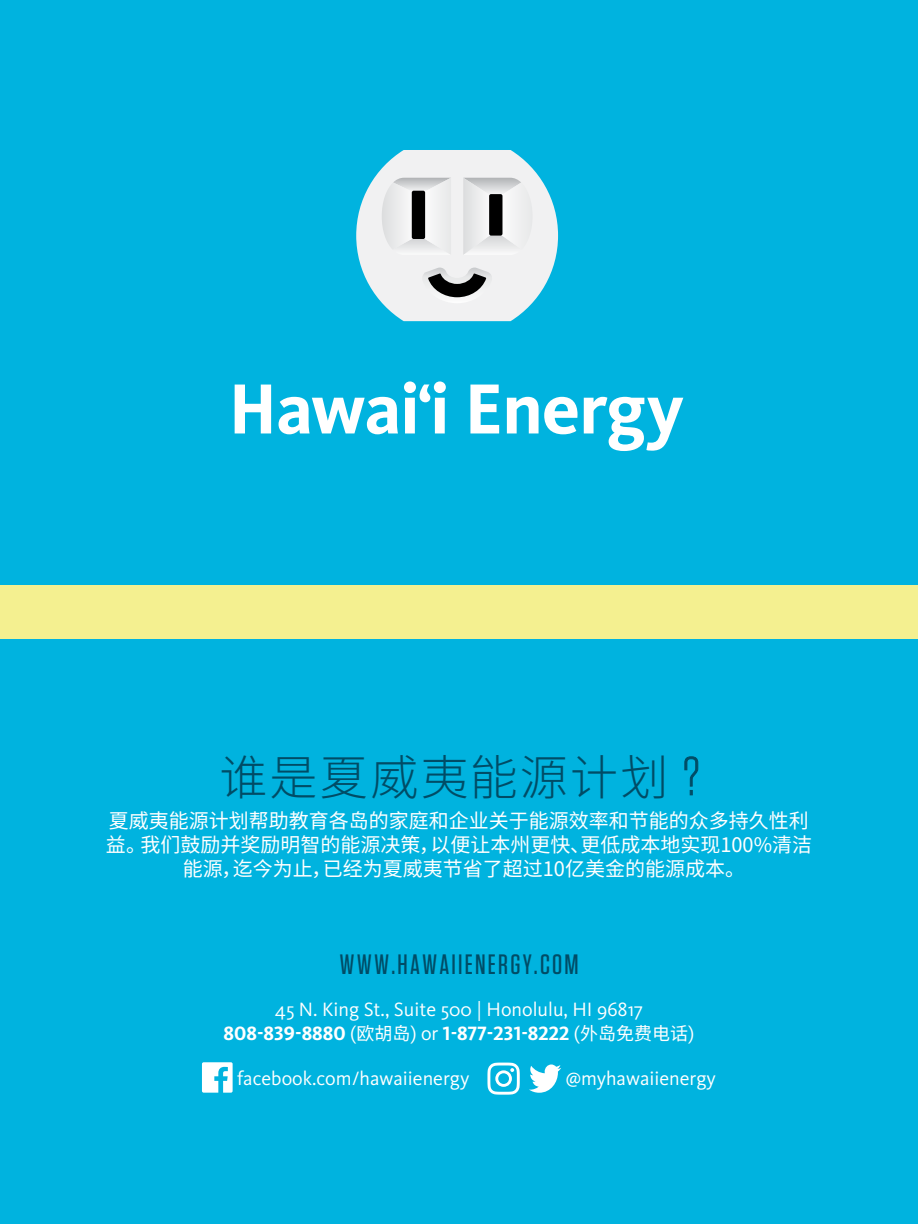
<style>
.page{position:relative;width:918px;height:1224px;background:#00b3df}
.page>*{position:absolute;margin:0;border:0;box-sizing:border-box;transform-origin:0 0}
.t1{font:300 48px "Noto Sans SC";letter-spacing:.045em;color:#004c66}
.t2{font:500 28px "Tungsten";letter-spacing:.08em;color:#004c66}
.t3{font:20px/23.8px "Kievit OT";color:#fff;text-align:center}
.t4{font:20px/24px "Noto Sans SC";color:#fff;text-align:center}
.s1{font-family:"Tungsten";font-size:54px}
.s2{font-weight:700}
.s3{font-family:"Noto Sans SC";font-size:18px}
</style>
<div class="page">
<svg style="left:202px;top:1062px;width:31px;height:31px"></svg>
<svg style="left:487px;top:1063px;width:33px;height:32px"></svg>
<svg style="left:529px;top:1065px;width:32px;height:28px"></svg>
<svg style="left:356px;top:150px;width:202px;height:171px;background:#c6e0e7"></svg>
<div style="left:489px;top:194px;width:13px;height:42px;background:#000;border-radius:2px"></div>
<div style="left:412px;top:191px;width:13px;height:48px;background:#000;border-radius:2px"></div>
<svg style="left:235px;top:385px;width:36px;height:48px"></svg>
<svg style="left:279px;top:397px;width:119px;height:37px"></svg>
<svg style="left:470px;top:385px;width:29px;height:48px"></svg>
<svg style="left:507px;top:397px;width:71px;height:37px"></svg>
<svg style="left:584px;top:397px;width:99px;height:54px"></svg>
<svg style="left:404px;top:381px;width:42px;height:52px"></svg>
<div style="left:0;top:585px;width:918px;height:54px;background:#f4f090"></div>
<h1 class="t1" style="left:220px;top:750px;width:481px">谁是夏威夷能源计划 <span class="s1">?</span></h1>
<p class="t4" style="left:106px;top:809px;width:708px">夏威夷能源计划帮助教育各岛的家庭和企业关于能源效率和节能的众多持久性利益。 我们鼓励并奖励明智的能源决策，以便让本州更快、更低成本地实现100%清洁能源，迄今为止，已经为夏威夷节省了超过10亿美金的能源成本。</p>
<h2 class="t2" style="left:339px;top:950px;width:241px">WWW.HAWAIIENERGY.COM</h2>
<p class="t3" style="left:224px;top:998px;width:472px">45 N. King St., Suite 500 | Honolulu, HI 96817<br><span class="s2">808-839-8880</span> (<span class="s3">欧胡岛</span>) or <span class="s2">1-877-231-8222</span> (<span class="s3">外岛免费电话</span>)</p>
<p class="t3" style="left:237px;top:1066px;width:234px">facebook.com/hawaiienergy</p>
<p class="t3" style="left:566px;top:1066px;width:152px">@myhawaiienergy</p>
</div>
